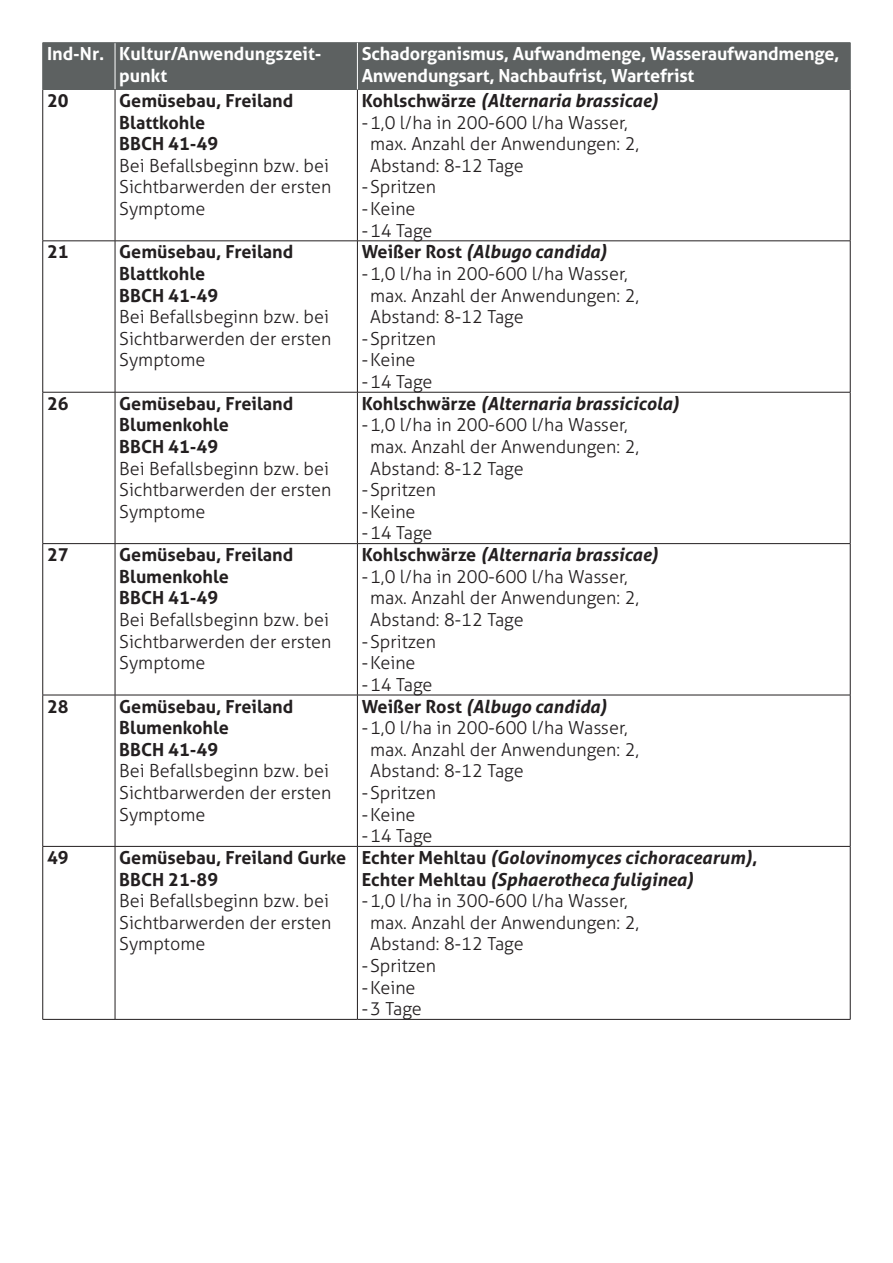
<style>
.page{position:relative;width:893px;height:1263px;background:#fff}
.page>*{position:absolute;margin:0;border:0;box-sizing:border-box;transform-origin:0 0}
.Z_normal{font:300 18px/21.6px "Aller";color:#231f20}
.Broodtekst{font:italic 700 18px/21.6px "Aller";color:#231f20}
.Z_normal-2{font:700 18px "Aller";color:#231f20}
.t1{font:700 18px/21.6px "Aller";letter-spacing:-.01em;color:#fff}
.Broodtekst-2{font:700 18px "Aller";color:#231f20}
.s1{font-style:normal}
</style>
<div class="page">
<div style="left:43px;top:43px;width:807px;height:46px;background:#5d6161"></div>
<hr style="left:115px;top:43px;width:1px;height:46px;background:#fff">
<hr style="left:42px;top:90px;width:1px;height:151px;background:#231f20">
<hr style="left:115px;top:90px;width:1px;height:151px;background:#231f20">
<hr style="left:357px;top:90px;width:1px;height:151px;background:#231f20">
<hr style="left:850px;top:90px;width:1px;height:151px;background:#231f20">
<hr style="left:43px;top:241px;width:72px;height:1px;background:#231f20">
<hr style="left:42px;top:241px;width:1px;height:151px;background:#231f20">
<hr style="left:115px;top:241px;width:1px;height:151px;background:#231f20">
<hr style="left:357px;top:241px;width:1px;height:151px;background:#231f20">
<hr style="left:850px;top:241px;width:1px;height:151px;background:#231f20">
<hr style="left:43px;top:392px;width:72px;height:1px;background:#231f20">
<hr style="left:42px;top:392px;width:1px;height:151px;background:#231f20">
<hr style="left:115px;top:392px;width:1px;height:151px;background:#231f20">
<hr style="left:357px;top:392px;width:1px;height:151px;background:#231f20">
<hr style="left:850px;top:392px;width:1px;height:151px;background:#231f20">
<hr style="left:43px;top:543px;width:72px;height:1px;background:#231f20">
<hr style="left:42px;top:544px;width:1px;height:151px;background:#231f20">
<hr style="left:115px;top:544px;width:1px;height:151px;background:#231f20">
<hr style="left:357px;top:544px;width:1px;height:151px;background:#231f20">
<hr style="left:850px;top:544px;width:1px;height:151px;background:#231f20">
<hr style="left:43px;top:695px;width:72px;height:1px;background:#231f20">
<hr style="left:42px;top:695px;width:1px;height:151px;background:#231f20">
<hr style="left:115px;top:695px;width:1px;height:151px;background:#231f20">
<hr style="left:357px;top:695px;width:1px;height:151px;background:#231f20">
<hr style="left:850px;top:695px;width:1px;height:151px;background:#231f20">
<hr style="left:43px;top:846px;width:72px;height:1px;background:#231f20">
<hr style="left:42px;top:847px;width:1px;height:172px;background:#231f20">
<hr style="left:115px;top:847px;width:1px;height:172px;background:#231f20">
<hr style="left:357px;top:847px;width:1px;height:172px;background:#231f20">
<hr style="left:850px;top:847px;width:1px;height:172px;background:#231f20">
<hr style="left:43px;top:1019px;width:72px;height:1px;background:#231f20">
<hr style="left:115px;top:241px;width:242px;height:1px;background:#231f20">
<hr style="left:357px;top:241px;width:493px;height:1px;background:#231f20">
<hr style="left:115px;top:392px;width:242px;height:1px;background:#231f20">
<hr style="left:357px;top:392px;width:493px;height:1px;background:#231f20">
<hr style="left:115px;top:543px;width:242px;height:1px;background:#231f20">
<hr style="left:357px;top:543px;width:493px;height:1px;background:#231f20">
<hr style="left:115px;top:695px;width:242px;height:1px;background:#231f20">
<hr style="left:357px;top:695px;width:493px;height:1px;background:#231f20">
<hr style="left:115px;top:846px;width:242px;height:1px;background:#231f20">
<hr style="left:357px;top:846px;width:493px;height:1px;background:#231f20">
<hr style="left:115px;top:1019px;width:242px;height:1px;background:#231f20">
<hr style="left:357px;top:1019px;width:493px;height:1px;background:#231f20">
<hr style="left:43px;top:42px;width:72px;height:1px;background:#5d6161">
<hr style="left:42px;top:43px;width:1px;height:46px;background:#5d6161">
<hr style="left:115px;top:42px;width:242px;height:1px;background:#5d6161">
<hr style="left:357px;top:42px;width:493px;height:1px;background:#5d6161">
<hr style="left:850px;top:43px;width:1px;height:46px;background:#5d6161">
<hr style="left:43px;top:89px;width:72px;height:1px;background:#5d6161">
<hr style="left:115px;top:89px;width:242px;height:1px;background:#5d6161">
<hr style="left:357px;top:89px;width:493px;height:1px;background:#5d6161">
<hr style="left:357px;top:43px;width:1px;height:46px;background:#fff">
<p class="t1" style="left:47px;top:43px;width:59px">Ind-Nr.</p>
<p class="t1" style="left:119px;top:43px;width:204px">Kultur/Anwendungszeit&shy;punkt</p>
<p class="t1" style="left:362px;top:43px;width:479px">Schadorganismus, Aufwandmenge, Wasseraufwandmenge,<br>Anwendungsart, Nachbaufrist, Wartefrist</p>
<p class="Broodtekst-2" style="left:47px;top:89px;width:23px">20</p>
<p class="Z_normal-2" style="left:119px;top:89px;width:176px">Gemüsebau, Freiland</p>
<p class="Z_normal-2" style="left:119px;top:111px;width:88px">Blattkohle</p>
<p class="Z_normal-2" style="left:119px;top:133px;width:100px">BBCH 41-49</p>
<p class="Z_normal" style="left:119px;top:155px;width:214px">Bei Befallsbeginn bzw. bei<br>Sichtbarwerden der ersten<br>Symptome</p>
<p class="Broodtekst" style="left:362px;top:90px;width:298px"><span class="s1">Kohlschwärze</span> (Alternaria brassicae)</p>
<p class="Z_normal" style="left:370px;top:111px;width:271px;text-indent:-9px">-1,0 l/ha in 200-600 l/ha Wasser, max. Anzahl der Anwendungen: 2,<br>Abstand: 8-12 Tage</p>
<p class="Z_normal" style="left:362px;top:176px;width:76px">-Spritzen</p>
<p class="Z_normal" style="left:362px;top:198px;width:55px">-Keine</p>
<p class="Z_normal" style="left:362px;top:219px;width:72px">-14 Tage</p>
<p class="Broodtekst-2" style="left:47px;top:241px;width:23px">21</p>
<p class="Z_normal-2" style="left:119px;top:241px;width:176px">Gemüsebau, Freiland</p>
<p class="Z_normal-2" style="left:119px;top:262px;width:88px">Blattkohle</p>
<p class="Z_normal-2" style="left:119px;top:284px;width:100px">BBCH 41-49</p>
<p class="Z_normal" style="left:119px;top:306px;width:214px">Bei Befallsbeginn bzw. bei<br>Sichtbarwerden der ersten<br>Symptome</p>
<p class="Broodtekst-2" style="left:47px;top:392px;width:23px">26</p>
<p class="Z_normal-2" style="left:119px;top:392px;width:176px">Gemüsebau, Freiland</p>
<p class="Z_normal-2" style="left:119px;top:414px;width:111px">Blumenkohle</p>
<p class="Z_normal-2" style="left:119px;top:435px;width:100px">BBCH 41-49</p>
<p class="Z_normal" style="left:119px;top:457px;width:214px">Bei Befallsbeginn bzw. bei<br>Sichtbarwerden der ersten<br>Symptome</p>
<p class="Broodtekst-2" style="left:47px;top:544px;width:23px">27</p>
<p class="Z_normal-2" style="left:119px;top:544px;width:176px">Gemüsebau, Freiland</p>
<p class="Z_normal-2" style="left:119px;top:565px;width:111px">Blumenkohle</p>
<p class="Z_normal-2" style="left:119px;top:587px;width:100px">BBCH 41-49</p>
<p class="Z_normal" style="left:119px;top:609px;width:214px">Bei Befallsbeginn bzw. bei<br>Sichtbarwerden der ersten<br>Symptome</p>
<p class="Broodtekst-2" style="left:47px;top:695px;width:23px">28</p>
<p class="Z_normal-2" style="left:119px;top:695px;width:176px">Gemüsebau, Freiland</p>
<p class="Z_normal-2" style="left:119px;top:717px;width:111px">Blumenkohle</p>
<p class="Z_normal-2" style="left:119px;top:738px;width:100px">BBCH 41-49</p>
<p class="Z_normal" style="left:119px;top:760px;width:214px">Bei Befallsbeginn bzw. bei<br>Sichtbarwerden der ersten<br>Symptome</p>
<p class="Broodtekst-2" style="left:47px;top:846px;width:23px">49</p>
<p class="Z_normal-2" style="left:119px;top:846px;width:228px">Gemüsebau, Freiland Gurke</p>
<p class="Z_normal-2" style="left:119px;top:868px;width:100px">BBCH 21-89</p>
<p class="Z_normal" style="left:119px;top:890px;width:214px">Bei Befallsbeginn bzw. bei<br>Sichtbarwerden der ersten<br>Symptome</p>
<p class="Broodtekst" style="left:362px;top:241px;width:247px"><span class="s1">Weißer Rost</span> (Albugo candida)</p>
<p class="Z_normal" style="left:370px;top:263px;width:271px;text-indent:-9px">-1,0 l/ha in 200-600 l/ha Wasser, max. Anzahl der Anwendungen: 2,<br>Abstand: 8-12 Tage</p>
<p class="Z_normal" style="left:362px;top:328px;width:76px">-Spritzen</p>
<p class="Z_normal" style="left:362px;top:349px;width:55px">-Keine</p>
<p class="Z_normal" style="left:362px;top:371px;width:72px">-14 Tage</p>
<p class="Broodtekst" style="left:362px;top:392px;width:319px"><span class="s1">Kohlschwärze</span> (Alternaria brassicicola)</p>
<p class="Z_normal" style="left:370px;top:414px;width:271px;text-indent:-9px">-1,0 l/ha in 200-600 l/ha Wasser, max. Anzahl der Anwendungen: 2,<br>Abstand: 8-12 Tage</p>
<p class="Z_normal" style="left:362px;top:479px;width:76px">-Spritzen</p>
<p class="Z_normal" style="left:362px;top:501px;width:55px">-Keine</p>
<p class="Z_normal" style="left:362px;top:522px;width:72px">-14 Tage</p>
<p class="Broodtekst" style="left:362px;top:544px;width:298px"><span class="s1">Kohlschwärze</span> (Alternaria brassicae)</p>
<p class="Z_normal" style="left:370px;top:566px;width:271px;text-indent:-9px">-1,0 l/ha in 200-600 l/ha Wasser, max. Anzahl der Anwendungen: 2,<br>Abstand: 8-12 Tage</p>
<p class="Z_normal" style="left:362px;top:630px;width:76px">-Spritzen</p>
<p class="Z_normal" style="left:362px;top:652px;width:55px">-Keine</p>
<p class="Z_normal" style="left:362px;top:674px;width:72px">-14 Tage</p>
<p class="Broodtekst" style="left:362px;top:695px;width:247px"><span class="s1">Weißer Rost</span> (Albugo candida)</p>
<p class="Z_normal" style="left:370px;top:717px;width:271px;text-indent:-9px">-1,0 l/ha in 200-600 l/ha Wasser, max. Anzahl der Anwendungen: 2,<br>Abstand: 8-12 Tage</p>
<p class="Z_normal" style="left:362px;top:782px;width:76px">-Spritzen</p>
<p class="Z_normal" style="left:362px;top:803px;width:55px">-Keine</p>
<p class="Z_normal" style="left:362px;top:825px;width:72px">-14 Tage</p>
<p class="Broodtekst" style="left:362px;top:846px;width:397px"><span class="s1">Echter Mehltau</span> (Golovinomyces cichoracearum)<span class="s1">,<br>Echter Mehltau</span> (Sphaerotheca fuliginea)</p>
<p class="Z_normal" style="left:370px;top:890px;width:271px;text-indent:-9px">-1,0 l/ha in 300-600 l/ha Wasser, max. Anzahl der Anwendungen: 2,<br>Abstand: 8-12 Tage</p>
<p class="Z_normal" style="left:362px;top:955px;width:76px">-Spritzen</p>
<p class="Z_normal" style="left:362px;top:976px;width:55px">-Keine</p>
<p class="Z_normal" style="left:362px;top:998px;width:62px">-3 Tage</p>
</div>
